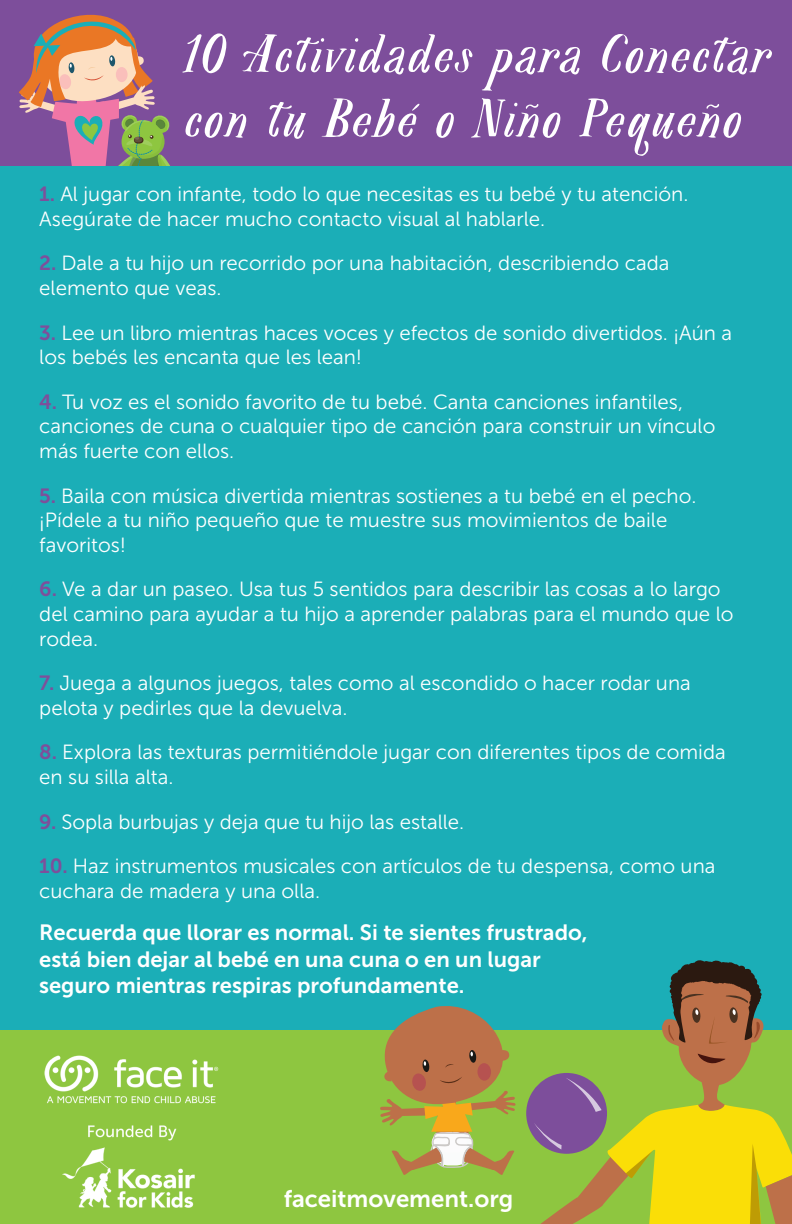
<style>
.page{position:relative;width:792px;height:1224px;background:#fff}
.page>*{position:absolute;margin:0;border:0;box-sizing:border-box;transform-origin:0 0}
.t1{font:52px/64.6px "Helsing";color:#fff}
.t2{font:24px "Museo Sans 700";color:#fff}
.t3{font:22px/26.4px "Museo Sans 700";color:#fff}
.t4{font:20.4px/24.6px "Museo Sans 300";color:#fff}
.s1{font-family:"Museo Sans 700";color:#7e4f9b}
</style>
<div class="page">
<div style="left:0;top:0;width:792px;height:176px;background:#7d4e9b"></div>
<svg style="left:19px;top:14px;width:151px;height:152px"></svg>
<div style="left:0;top:166px;width:792px;height:958px;background:#1baeb7"></div>
<div style="left:0;top:1030px;width:792px;height:194px;background:#8ec640"></div>
<svg style="left:380px;top:960px;width:412px;height:264px"></svg>
<img style="left:44px;top:1055px;width:175px;height:153px">
<h1 class="t1" style="left:182px;top:20px;width:589px">10 Actividades para Conectar con tu Bebé o Niño Pequeño</h1>
<p class="t4" style="left:39px;top:182px;width:651px"><span class="s1">1.</span> Al jugar con infante, todo lo que necesitas es tu bebé y tu atención.<br>Asegúrate de hacer mucho contacto visual al hablarle.</p>
<p class="t4" style="left:39px;top:251px;width:632px"><span class="s1">2.</span> Dale a tu hijo un recorrido por una habitación, describiendo cada elemento que veas.</p>
<p class="t4" style="left:39px;top:320px;width:694px"><span class="s1">3.</span> Lee un libro mientras haces voces y efectos de sonido divertidos. ¡Aún a los bebés les encanta que les lean!</p>
<p class="t4" style="left:39px;top:390px;width:678px"><span class="s1">4.</span> Tu voz es el sonido favorito de tu bebé. Canta canciones infantiles, canciones de cuna o cualquier tipo de canción para construir un vínculo más fuerte con ellos.</p>
<p class="t4" style="left:39px;top:483px;width:659px"><span class="s1">5.</span> Baila con música divertida mientras sostienes a tu bebé en el pecho. ¡Pídele a tu niño pequeño que te muestre sus movimientos de baile favoritos!</p>
<p class="t4" style="left:39px;top:577px;width:696px"><span class="s1">6.</span> Ve a dar un paseo. Usa tus 5 sentidos para describir las cosas a lo largo del camino para ayudar a tu hijo a aprender palabras para el mundo que lo rodea.</p>
<p class="t4" style="left:39px;top:671px;width:653px"><span class="s1">7.</span> Juega a algunos juegos, tales como al escondido o hacer rodar una pelota y pedirles que la devuelva.</p>
<p class="t4" style="left:39px;top:740px;width:688px"><span class="s1">8.</span> Explora las texturas permitiéndole jugar con diferentes tipos de comida en su silla alta.</p>
<p class="t4" style="left:39px;top:809px;width:427px"><span class="s1">9.</span> Sopla burbujas y deja que tu hijo las estalle.</p>
<p class="t4" style="left:39px;top:854px;width:678px"><span class="s1">10.</span> Haz instrumentos musicales con artículos de tu despensa, como una cuchara de madera y una olla.</p>
<p class="t3" style="left:39px;top:919px;width:550px">Recuerda que llorar es normal. Si te sientes frustrado, está bien dejar al bebé en una cuna o en un lugar seguro mientras respiras profundamente.</p>
<p class="t2" style="left:284px;top:1186px;width:231px">faceitmovement.org</p>
</div>
